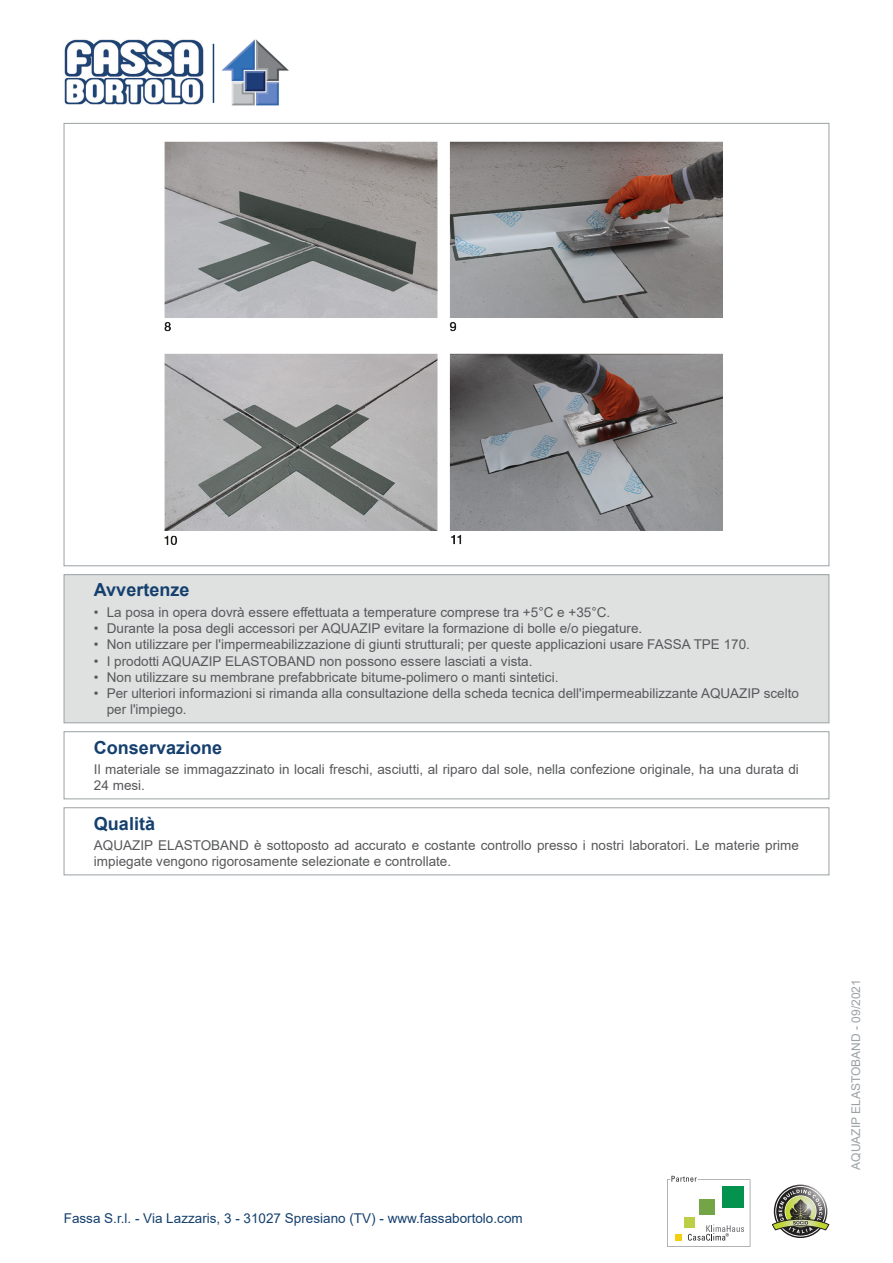
<style>
.page{position:relative;width:893px;height:1263px;background:#fff}
.page>*{position:absolute;margin:0;border:0;box-sizing:border-box;transform-origin:0 0}
.Titolo{font:700 18px "Arial";color:#15406e}
.Qualita{font:13.5px/16.2px "Arial";color:#57585a}
.Conservazione{font:13.5px/16.2px "Arial";color:#57585a}
.t1{font:13.5px "Arial";color:#15406e}
.t2{font:12px "Arial";color:#9ba1a4}
</style>
<div class="page">
<svg style="left:667px;top:1176px;width:83px;height:71px"></svg>
<svg style="left:772px;top:1186px;width:57px;height:50px"></svg>
<img style="left:64px;top:39px;width:140px;height:66px">
<hr style="left:213px;top:44px;width:1px;height:59px;background:#15406e">
<img style="left:221px;top:39px;width:68px;height:67px">
<img style="left:164px;top:141px;width:559px;height:404px">
<div style="left:64px;top:575px;width:765px;height:148px;background:#dfe1e1"></div>
<div style="left:64px;top:574px;width:765px;height:149px;border:1px solid #9ba1a4"></div>
<div style="left:64px;top:731px;width:765px;height:68px;border:1px solid #9ba1a4"></div>
<div style="left:64px;top:807px;width:765px;height:68px;border:1px solid #9ba1a4"></div>
<p class="Titolo" style="left:94px;top:577px;width:97px">Avvertenze</p>
<p class="Qualita" style="left:94px;top:604px;width:518px">• La posa in opera dovrà essere effettuata a temperature comprese tra +5°C e +35°C.</p>
<p class="Qualita" style="left:94px;top:620px;width:550px">• Durante la posa degli accessori per AQUAZIP evitare la formazione di bolle e/o piegature.</p>
<p class="Qualita" style="left:94px;top:636px;width:657px">• Non utilizzare per l'impermeabilizzazione di giunti strutturali; per queste applicazioni usare FASSA TPE 170.</p>
<p class="Qualita" style="left:94px;top:653px;width:440px">• I prodotti AQUAZIP ELASTOBAND non possono essere lasciati a vista.</p>
<p class="Qualita" style="left:94px;top:669px;width:466px">• Non utilizzare su membrane prefabbricate bitume-polimero o manti sintetici.</p>
<p class="Qualita" style="left:107px;top:685px;width:694px;text-indent:-13px">• Per ulteriori informazioni si rimanda alla consultazione della scheda tecnica dell'impermeabilizzante AQUAZIP scelto per l'impiego.</p>
<p class="Titolo" style="left:94px;top:734px;width:130px">Conservazione</p>
<p class="Conservazione" style="left:94px;top:761px;width:706px">Il materiale se immagazzinato in locali freschi, asciutti, al riparo dal sole, nella confezione originale, ha una durata di<br>24 mesi.</p>
<p class="Titolo" style="left:94px;top:810px;width:63px">Qualità</p>
<p class="Qualita" style="left:94px;top:837px;width:706px">AQUAZIP ELASTOBAND è sottoposto ad accurato e costante controllo presso i nostri laboratori. Le materie prime impiegate vengono rigorosamente selezionate e controllate.</p>
<p class="t1" style="left:64px;top:1208px;width:460px">Fassa S.r.l. - Via Lazzaris, 3 - 31027 Spresiano (TV) - www.fassabortolo.com</p>
<p class="t2" style="left:848px;top:1170px;width:192px;rotate:-90deg">AQUAZIP ELASTOBAND - 09/2021</p>
</div>
